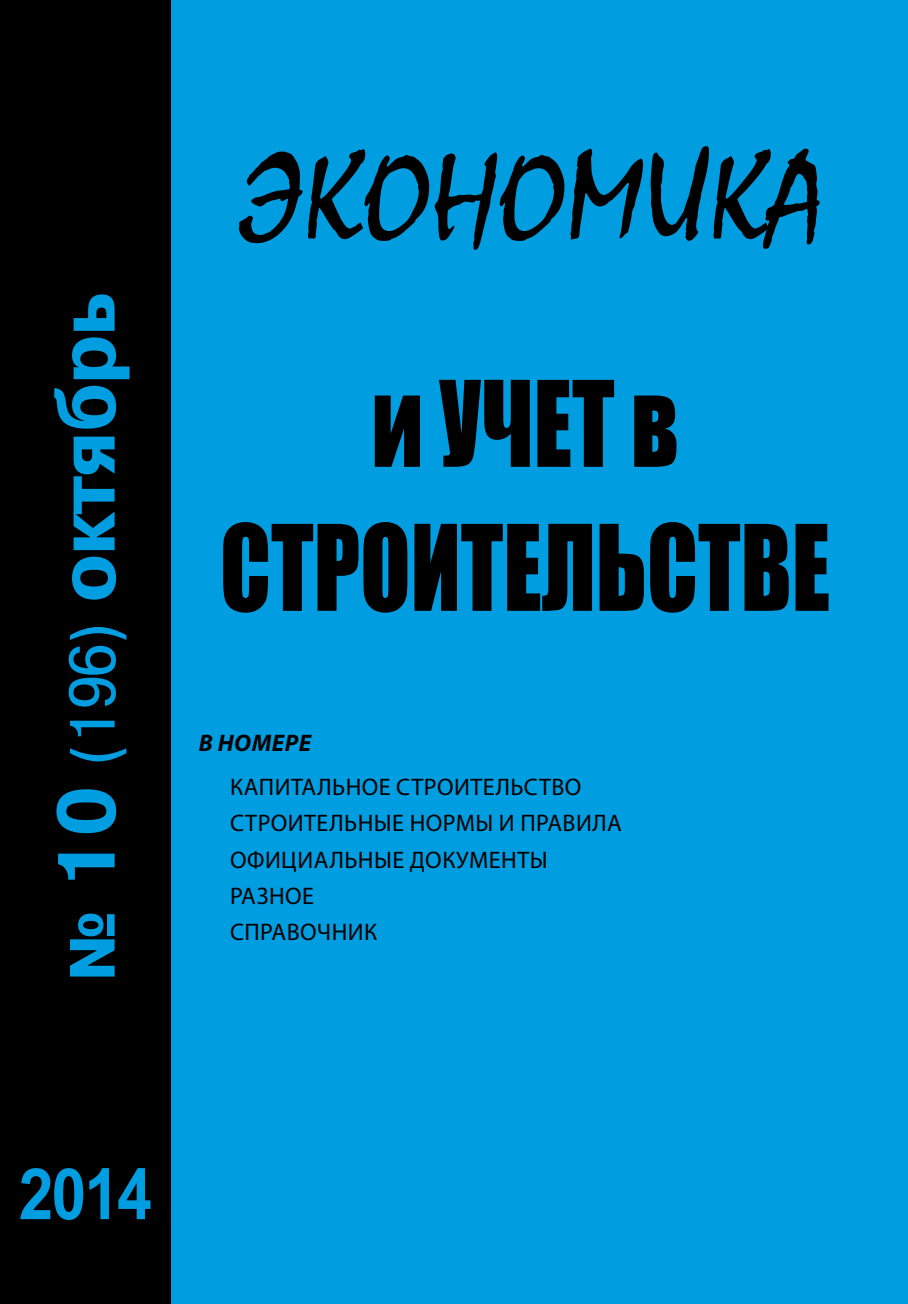
<style>
.page{position:relative;width:908px;height:1304px;background:#fff}
.page>*{position:absolute;margin:0;border:0;box-sizing:border-box;transform-origin:0 0}
.t1{font:700 80.6px "Pragmatica Cond C";color:#009de0;scale:1.16 1}
.t2{font:700 71px "Arial";color:#009de0;scale:.88 1}
.TOC_cover{font:24px "Myriad Pro";letter-spacing:.02em;color:#000}
.v_nomere{font:italic 700 24px "Myriad Pro";letter-spacing:.02em;color:#000}
.s1{font-size:63.6px}
.s2{font-weight:400;font-size:63.6px}
</style>
<div class="page">
<div style="left:0;top:0;width:907px;height:1304px;background:#009de0"></div>
<div style="left:0;top:0;width:171px;height:1304px;background:#000"></div>
<svg style="left:239px;top:152px;width:63px;height:91px"></svg>
<svg style="left:308px;top:149px;width:256px;height:101px"></svg>
<svg style="left:570px;top:149px;width:72px;height:91px"></svg>
<svg style="left:650px;top:146px;width:169px;height:103px"></svg>
<svg style="left:374px;top:396px;width:46px;height:71px;background:#001924"></svg>
<svg style="left:439px;top:380px;width:90px;height:87px"></svg>
<svg style="left:537px;top:380px;width:77px;height:87px"></svg>
<svg style="left:634px;top:396px;width:42px;height:71px;background:#00121a"></svg>
<svg style="left:223px;top:522px;width:184px;height:91px"></svg>
<svg style="left:414px;top:524px;width:177px;height:87px"></svg>
<svg style="left:599px;top:524px;width:44px;height:87px"></svg>
<svg style="left:650px;top:522px;width:138px;height:91px"></svg>
<svg style="left:795px;top:524px;width:33px;height:87px"></svg>
<p class="t1" style="left:42px;top:981px;width:594px;rotate:-90deg"><span class="s1">№</span> 10 <span class="s2">(196)</span> октябрь</p>
<p class="v_nomere" style="left:199px;top:727px;width:114px">В НОМЕРЕ</p>
<p class="TOC_cover" style="left:230px;top:772px;width:353px">КАПИТАЛЬНОЕ СТРОИТЕЛЬСТВО</p>
<p class="TOC_cover" style="left:230px;top:808px;width:393px">СТРОИТЕЛЬНЫЕ НОРМЫ И ПРАВИЛА</p>
<p class="TOC_cover" style="left:230px;top:845px;width:319px">ОФИЦИАЛЬНЫЕ ДОКУМЕНТЫ</p>
<p class="TOC_cover" style="left:230px;top:881px;width:85px">РАЗНОЕ</p>
<p class="TOC_cover" style="left:230px;top:917px;width:148px">СПРАВОЧНИК</p>
<p class="t2" style="left:19px;top:1147px;width:153px">2014</p>
</div>
